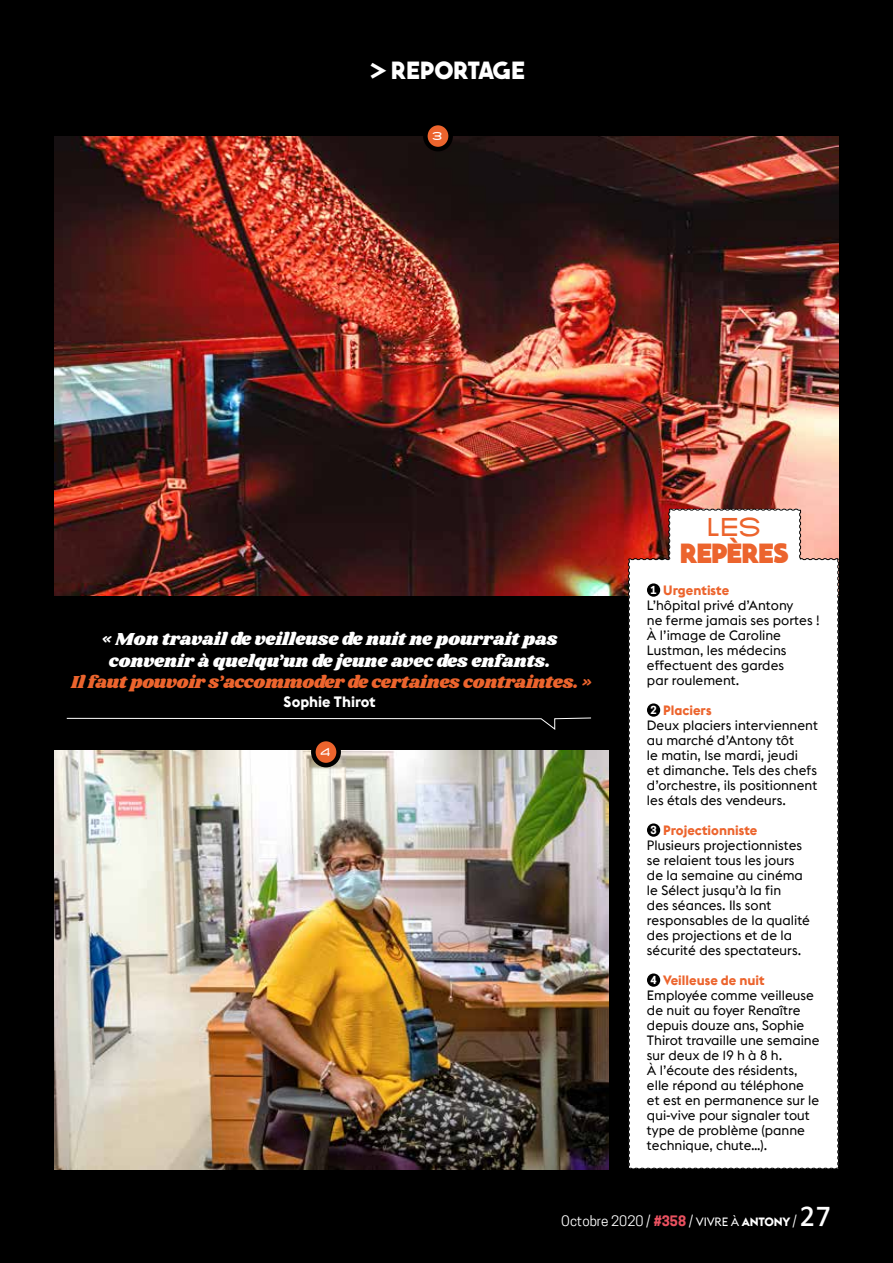
<style>
.page{position:relative;width:893px;height:1263px;background:#000}
.page>*{position:absolute;margin:0;border:0;box-sizing:border-box;transform-origin:0 0}
.t1{font:33px "Radiometry";color:#ec642d}
.t2{font:700 27px "QUARTZO";letter-spacing:-.015em;color:#ec642d}
.t3{font:300 24px "QUARTZO";color:#fff}
.t4{font:18px/21.6px "Shrikhand";color:#fff;text-align:center}
.t5{font:18px "Shrikhand";letter-spacing:-.01em;color:#ec642d}
.t6{font:700 15px "Euclid Flex";color:#fff}
.t7{font:14.7px "Radiometry";color:#fff}
.t8{font:13.5px/15px "Euclid Flex";color:#000}
.t9{font:13.5px "Cooper Hewitt";color:#fff}
.s1{font-weight:700;font-size:22.5px}
.s2{font-family:"Cooper Hewitt";font-weight:700;font-size:10.35px;color:#fff}
.s3{font-weight:700;color:#ec642d}
.s4{font-weight:700;color:#ea5160}
.s5{font-family:"Euclid Flex";font-size:12px}
.s6{font-family:"Euclid Flex";font-weight:700;font-size:12px}
.s7{font-family:"Objektiv Mk 1";font-weight:500;font-size:25.5px}
</style>
<div class="page">
<img style="left:54px;top:136px;width:785px;height:459px">
<img style="left:54px;top:750px;width:555px;height:419px">
<div style="left:425px;top:123px;width:26px;height:26px;background:#ec642d;border-radius:50%"></div>
<div style="left:423px;top:121px;width:30px;height:30px;border:5px solid #000;border-radius:50%"></div>
<div style="left:313px;top:739px;width:26px;height:26px;background:#ec642d;border-radius:50%"></div>
<div style="left:311px;top:737px;width:30px;height:30px;border:5px solid #000;border-radius:50%"></div>
<svg style="left:668px;top:508px;width:133px;height:50px;background:#f3f1f0"></svg>
<div style="left:628px;top:558px;width:211px;height:611px;background:#fff"></div>
<div style="left:647px;top:583px;width:13px;height:14px;background:#000;border-radius:50%"></div>
<div style="left:647px;top:703px;width:13px;height:14px;background:#000;border-radius:50%"></div>
<div style="left:647px;top:823px;width:13px;height:14px;background:#000;border-radius:50%"></div>
<div style="left:647px;top:973px;width:13px;height:14px;background:#000;border-radius:50%"></div>
<svg style="left:66px;top:717px;width:525px;height:13px"></svg>
<h3 class="t3" style="left:371px;top:54px;width:156px"><span class="s1">&gt;</span> REPORTAGE</h3>
<p class="t7" style="left:433px;top:129px;width:12px">3</p>
<h3 class="t4" style="left:102px;top:629px;width:457px">« Mon travail de veilleuse de nuit ne pourrait pas convenir à quelqu’un de jeune avec des enfants.</h3>
<h3 class="t5" style="left:71px;top:670px;width:522px">Il faut pouvoir s’accommoder de certaines contraintes. »</h3>
<p class="t6" style="left:284px;top:693px;width:94px">Sophie Thirot</p>
<p class="t7" style="left:321px;top:745px;width:12px">4</p>
<h1 class="t1" style="left:709px;top:512px;width:53px">LES</h1>
<h2 class="t2" style="left:680px;top:536px;width:110px">REPÈRES</h2>
<p class="t8" style="left:647px;top:582px;width:174px"><span class="s2">1</span> <span class="s3">Urgentiste<br></span>L’hôpital privé d’Antony<br>ne ferme jamais ses portes !<br>À l’image de Caroline<br>Lustman, les médecins effectuent des gardes<br>par roulement.</p>
<p class="t8" style="left:647px;top:702px;width:173px"><span class="s2">2</span> <span class="s3">Placiers<br></span>Deux placiers interviennent au marché d’Antony tôt<br>le matin, lse mardi, jeudi<br>et dimanche. Tels des chefs d’orchestre, ils positionnent les étals des vendeurs.</p>
<p class="t8" style="left:647px;top:822px;width:165px"><span class="s2">3</span> <span class="s3">Projectionniste<br></span>Plusieurs projectionnistes se relaient tous les jours de la semaine au cinéma le Sélect jusqu’à la fin<br>des séances. Ils sont responsables de la qualité des projections et de la sécurité des spectateurs.</p>
<p class="t8" style="left:647px;top:972px;width:174px"><span class="s2">4</span> <span class="s3">Veilleuse de nuit<br></span>Employée comme veilleuse de nuit au foyer Renaître depuis douze ans, Sophie<br>Thirot travaille une semaine sur deux de 19 h à 8 h.<br>À l’écoute des résidents, elle répond au téléphone et est en permanence sur le qui-vive pour signaler tout type de problème (panne technique, chute…).</p>
<p class="t9" style="left:561px;top:1213px;width:271px">Octobre 2020 / <span class="s4">#358</span> / <span class="s5">VIVRE À</span> <span class="s6">ANTONY</span> / <span class="s7">27</span></p>
</div>
